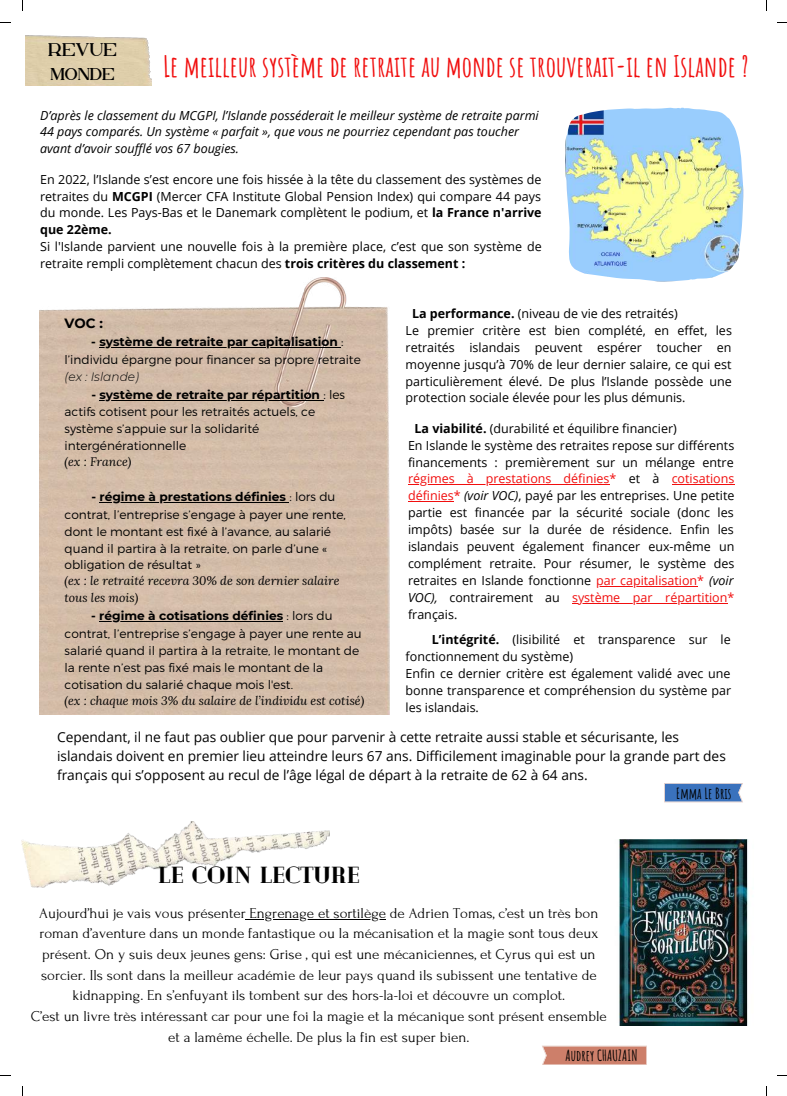
<style>
.page{position:relative;width:787px;height:1096px;background:#fff}
.page>*{position:absolute;margin:0;border:0;box-sizing:border-box;transform-origin:0 0}
.t1{font:700 28.75px "Amatic SC";color:#f10e0e}
.t2{font:900 23.25px "Cheque";color:#000}
.t3{font:18.38px "Kuchek";color:#000}
.t4{font:17.12px "Kuchek";color:#000}
.t5{font:15px/20.6px "Forum";color:#000;text-align:center}
.t6{font:700 15px "Amatic SC";color:#000}
.t7{font:13.75px/18.8px "Open Sans";color:#000}
.t8{font:700 13.38px "Montserrat";color:#000}
.t9{font:12.5px/16.9px "Open Sans";color:#000}
.t10{font:italic 12.5px/16.9px "Open Sans";color:#000}
.t11{font:300 12.12px/17.1px "Montserrat";color:#000}
.t12{font:italic 12.12px/16.9px "Lora";color:#000}
.t13{font:italic 300 12.12px "Montserrat";color:#000}
.s1{font-weight:700}
.s2{color:#f10e0e}
.s3{font-style:italic}
</style>
<div class="page">
<img style="left:40px;top:277px;width:350px;height:437px">
<svg style="left:664px;top:783px;width:79px;height:19px;background:#507fc0"></svg>
<img style="left:565px;top:108px;width:178px;height:173px">
<img style="left:26px;top:35px;width:125px;height:50px">
<img style="left:22px;top:821px;width:307px;height:65px">
<svg style="left:542px;top:1045px;width:105px;height:20px;background:#d28d7b"></svg>
<img style="left:618px;top:839px;width:131px;height:186px">
<hr style="left:408px;top:484px;width:201px;height:1px;background:#f10e0e">
<hr style="left:672px;top:484px;width:62px;height:1px;background:#f10e0e">
<hr style="left:408px;top:501px;width:46px;height:1px;background:#f10e0e">
<hr style="left:596px;top:585px;width:101px;height:1px;background:#f10e0e">
<hr style="left:572px;top:602px;width:155px;height:1px;background:#f10e0e">
<hr style="left:99px;top:347px;width:239px;height:1px;background:#000">
<hr style="left:100px;top:399px;width:220px;height:1px;background:#000">
<hr style="left:100px;top:502px;width:189px;height:1px;background:#000">
<hr style="left:99px;top:621px;width:184px;height:1px;background:#000">
<hr style="left:246px;top:918px;width:140px;height:1px;background:#000">
<h3 class="t3" style="left:48px;top:41px;width:70px">REVUE</h3>
<h3 class="t4" style="left:50px;top:67px;width:66px">MONDE</h3>
<h1 class="t1" style="left:163px;top:47px;width:587px">Le meilleur système de retraite au monde se trouverait-il en Islande ?</h1>
<p class="t10" style="left:40px;top:106px;width:500px">D’après le classement du MCGPI, l’Islande posséderait le meilleur système de retraite parmi<br>44 pays comparés. Un système « parfait », que vous ne pourriez cependant pas toucher avant d’avoir soufflé vos 67 bougies.</p>
<p class="t9" style="left:40px;top:170px;width:503px;text-align:justify">En 2022, l’Islande s’est encore une fois hissée à la tête du classement des systèmes de retraites du <span class="s1">MCGPI</span> (Mercer CFA Institute Global Pension Index) qui compare 44 pays du monde. Les Pays-Bas et le Danemark complètent le podium, et <span class="s1">la France n'arrive que 22ème.</span></p>
<p class="t9" style="left:40px;top:238px;width:503px">Si l'Islande parvient une nouvelle fois à la première place, c’est que son système de retraite rempli complètement chacun des <span class="s1">trois critères du classement :</span></p>
<p class="t9" style="left:406px;top:304px;width:328px;text-indent:6px"><span class="s1">La performance.</span> (niveau de vie des retraités)<br>Le premier critère est bien complété, en effet, les retraités islandais peuvent espérer toucher en moyenne jusqu’à 70% de leur dernier salaire, ce qui est particulièrement élevé. De plus l’Islande possède une protection sociale élevée pour les plus démunis.</p>
<p class="t8" style="left:65px;top:315px;width:40px">VOC :</p>
<p class="t11" style="left:65px;top:332px;width:298px;line-height:17.9px;text-indent:27px"><span class="s1">- système de retraite par capitalisation</span> : l’individu épargne pour financer sa propre retraite</p>
<p class="t13" style="left:65px;top:369px;width:76px">(ex : Islande)</p>
<p class="t11" style="left:65px;top:385px;width:282px;text-indent:27px"><span class="s1">- système de retraite par répartition</span> : les actifs cotisent pour les retraités actuels, ce système s’appuie sur la solidarité intergénérationnelle</p>
<p class="t12" style="left:65px;top:453px;width:68px">(ex : France)</p>
<p class="t11" style="left:65px;top:487px;width:283px;text-indent:27px"><span class="s1">- régime à prestations définies</span> : lors du contrat, l’entreprise s’engage à payer une rente, dont le montant est fixé à l’avance, au salarié quand il partira à la retraite, on parle d’une « obligation de résultat »</p>
<p class="t12" style="left:65px;top:572px;width:276px">(ex : le retraité recevra 30% de son dernier salaire tous les mois)</p>
<p class="t11" style="left:65px;top:606px;width:299px;text-indent:27px"><span class="s1">- régime à cotisations définies</span> : lors du contrat, l’entreprise s’engage à payer une rente au salarié quand il partira à la retraite, le montant de la rente n’est pas fixé mais le montant de la cotisation du salarié chaque mois l'est.</p>
<p class="t12" style="left:65px;top:691px;width:301px">(ex : chaque mois 3% du salaire de l’individu est cotisé)</p>
<p class="t9" style="left:408px;top:419px;width:328px;text-indent:6px"><span class="s1">La viabilité.</span> (durabilité et équilibre financier)<br>En Islande le système des retraites repose sur différents financements : premièrement sur un mélange entre <span class="s2">régimes à prestations définies*</span> et à <span class="s2">cotisations définies*</span> <span class="s3">(voir VOC)</span>, payé par les entreprises. Une petite partie est financée par la sécurité sociale (donc les impôts) basée sur la durée de résidence. Enfin les islandais peuvent également financer eux-même un complément retraite. Pour résumer, le système des retraites en Islande fonctionne <span class="s2">par capitalisation*</span> <span class="s3">(voir VOC),</span> contrairement au <span class="s2">système par répartition* </span>français.</p>
<p class="t9" style="left:406px;top:631px;width:327px;text-indent:26px"><span class="s1">L’intégrité.</span> (lisibilité et transparence sur le fonctionnement du système)<br>Enfin ce dernier critère est également validé avec une bonne transparence et compréhension du système par les islandais.</p>
<p class="t7" style="left:57px;top:727px;width:670px">Cependant, il ne faut pas oublier que pour parvenir à cette retraite aussi stable et sécurisante, les islandais doivent en premier lieu atteindre leurs 67 ans. Difficilement imaginable pour la grande part des français qui s’opposent au recul de l’âge légal de départ à la retraite de 62 à 64 ans.</p>
<h2 class="t2" style="left:158px;top:859px;width:203px">LE COIN LECTURE</h2>
<p class="t5" style="left:31px;top:902px;width:577px">Aujourd’hui je vais vous présenter Engrenage et sortilège de Adrien Tomas, c’est un très bon roman d’aventure dans un monde fantastique ou la mécanisation et la magie sont tous deux présent. On y suis deux jeunes gens: Grise , qui est une mécaniciennes, et Cyrus qui est un sorcier. Ils sont dans la meilleur académie de leur pays quand ils subissent une tentative de kidnapping. En s’enfuyant ils tombent sur des hors-la-loi et découvre un complot.<br>C’est un livre très intéressant car pour une foi la magie et la mécanique sont présent ensemble et a lamême échelle. De plus la fin est super bien.</p>
<p class="t6" style="left:565px;top:1045px;width:74px">Audrey CHAUZAIN</p>
<p class="t6" style="left:676px;top:783px;width:57px">Emma Le Bris</p>
</div>
